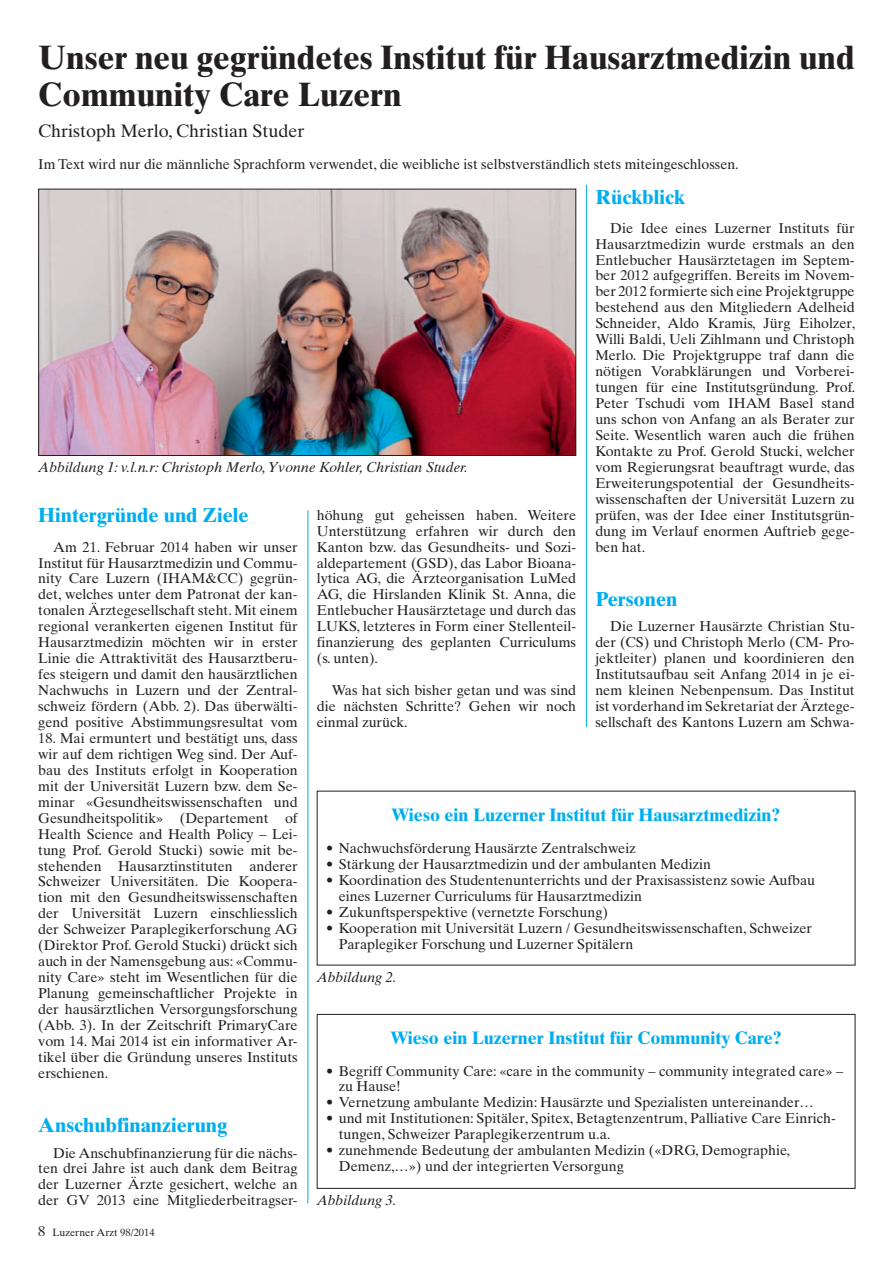
<style>
.page{position:relative;width:893px;height:1263px;background:#fff}
.page>*{position:absolute;margin:0;border:0;box-sizing:border-box;transform-origin:0 0}
.t1{font:700 33.75px/37.5px "Times Ten";color:#231f20}
.t2{font:700 20.25px "Times Ten";color:#00aeef}
.t3{font:700 18px "Times Ten";color:#00aeef}
.t4{font:18px "Times Ten";color:#231f20}
.t5{font:14.25px/15.9px "Times Ten";color:#231f20;text-align:justify}
.t6{font:italic 14.25px "Times Ten";color:#231f20}
.t7{font:10.5px "Times Ten";color:#231f20}
.s1{font-size:14.25px}
</style>
<div class="page">
<img style="left:40px;top:191px;width:534px;height:263px">
<div style="left:38px;top:189px;width:538px;height:267px;border:1px solid #231f20"></div>
<hr style="left:307px;top:510px;width:1px;height:693px;background:#00aeef">
<hr style="left:586px;top:185px;width:1px;height:542px;background:#00aeef">
<div style="left:317px;top:1014px;width:538px;height:175px;border:1px solid #231f20"></div>
<h1 class="t1" style="left:38px;top:38px;width:818px">Unser neu gegründetes Institut für Hausarztmedizin und<br>Community Care Luzern</h1>
<p class="t4" style="left:38px;top:120px;width:268px">Christoph Merlo, Christian Studer</p>
<p class="t5" style="left:38px;top:156px;width:702px">Im Text wird nur die männliche Sprachform verwendet, die weibliche ist selbstverständlich stets miteingeschlossen.</p>
<h2 class="t2" style="left:595px;top:185px;width:92px">Rückblick</h2>
<p class="t5" style="left:595px;top:220px;width:262px;text-indent:15px">Die Idee eines Luzerner Instituts für Hausarztmedizin wurde erstmals an den Entlebucher Hausärztetagen im Septem&shy;ber 2012 aufgegriffen. Bereits im Novem&shy;ber 2012 formierte sich eine Projektgruppe bestehend aus den Mitgliedern Adelheid Schneider, Aldo Kramis, Jürg Eiholzer, Willi Baldi, Ueli Zihlmann und Christoph Merlo. Die Projektgruppe traf dann die nötigen Vorabklärungen und Vorberei&shy;tungen für eine Institutsgründung. Prof.<br>Peter Tschudi vom IHAM Basel stand uns schon von Anfang an als Berater zur Seite. Wesentlich waren auch die frühen Kontakte zu Prof. Gerold Stucki, welcher vom Regierungsrat beauftragt wurde, das Erweiterungspotential der Gesundheits&shy;wissenschaften der Universität Luzern zu prüfen, was der Idee einer Institutsgrün&shy;dung im Verlauf enormen Auftrieb gege&shy;ben hat.</p>
<p class="t6" style="left:38px;top:459px;width:431px">Abbildung 1: v.l.n.r: Christoph Merlo, Yvonne Kohler, Christian Studer.</p>
<h2 class="t2" style="left:38px;top:502px;width:212px">Hintergründe und Ziele</h2>
<p class="t5" style="left:38px;top:539px;width:261px;text-indent:15px">Am 21. Februar 2014 haben wir unser Institut für Hausarztmedizin und Commu&shy;nity Care Luzern (IHAM&amp;CC) gegrün&shy;det, welches unter dem Patronat der kan&shy;tonalen Ärztegesellschaft steht. Mit einem regional verankerten eigenen Institut für Hausarztmedizin möchten wir in erster Linie die Attraktivität des Hausarztberu&shy;fes steigern und damit den hausärztlichen Nachwuchs in Luzern und der Zentral&shy;schweiz fördern (Abb. 2). Das überwälti&shy;gend positive Abstimmungsresultat vom</p>
<p class="t5" style="left:38px;top:730px;width:261px">18. Mai ermuntert und bestätigt uns, dass wir auf dem richtigen Weg sind. Der Auf&shy;bau des Instituts erfolgt in Kooperation mit der Universität Luzern bzw. dem Se&shy;minar «Gesundheitswissenschaften und Gesundheitspolitik» (Departement of Health Science and Health Policy – Lei&shy;tung Prof. Gerold Stucki) sowie mit be&shy;stehenden Hausarztinstituten anderer Schweizer Universitäten. Die Koopera&shy;tion mit den Gesundheitswissenschaften der Universität Luzern einschliesslich der Schweizer Paraplegikerforschung AG (Direktor Prof. Gerold Stucki) drückt sich auch in der Namensgebung aus: «Commu&shy;nity Care» steht im Wesentlichen für die Planung gemeinschaftlicher Projekte in der hausärztlichen Versorgungsforschung (Abb. 3). In der Zeitschrift PrimaryCare vom 14. Mai 2014 ist ein informativer Ar&shy;tikel über die Gründung unseres Instituts erschienen.</p>
<h2 class="t2" style="left:38px;top:1113px;width:191px">Anschubfinanzierung</h2>
<p class="t5" style="left:38px;top:1144px;width:261px;text-indent:15px">Die Anschubfinanzierung für die nächs&shy;ten drei Jahre ist auch dank dem Beitrag der Luzerner Ärzte gesichert, welche an der GV 2013 eine Mitgliederbeitragser-</p>
<p class="t5" style="left:317px;top:507px;width:261px">höhung gut geheissen haben. Weitere Unterstützung erfahren wir durch den Kanton bzw. das Gesundheits- und Sozi&shy;aldepartement (GSD), das Labor Bioana&shy;lytica AG, die Ärzteorganisation LuMed AG, die Hirslanden Klinik St. Anna, die Entlebucher Hausärztetage und durch das LUKS, letzteres in Form einer Stellenteil&shy;finanzierung des geplanten Curriculums (s. unten).</p>
<p class="t5" style="left:317px;top:682px;width:261px;text-indent:15px">Was hat sich bisher getan und was sind die nächsten Schritte? Gehen wir noch einmal zurück.</p>
<h2 class="t2" style="left:595px;top:586px;width:84px">Personen</h2>
<p class="t5" style="left:595px;top:618px;width:261px;text-indent:15px">Die Luzerner Hausärzte Christian Stu&shy;der (CS) und Christoph Merlo (CM- Pro&shy;jektleiter) planen und koordinieren den Institutsaufbau seit Anfang 2014 in je ei&shy;nem kleinen Nebenpensum. Das Institut ist vorderhand im Sekretariat der Ärztege&shy;sellschaft des Kantons Luzern am Schwa-</p>
<p class="t3" style="left:392px;top:804px;width:390px">Wieso ein Luzerner Institut für Hausarztmedizin?</p>
<p class="t5" style="left:326px;top:840px;width:311px">• Nachwuchsförderung Hausärzte Zentralschweiz</p>
<p class="t5" style="left:326px;top:856px;width:386px">• Stärkung der Hausarztmedizin und der ambulanten Medizin</p>
<p class="t5" style="left:339px;top:872px;width:478px;text-indent:-13px">• Koordination des Studentenunterrichts und der Praxisassistenz sowie Aufbau eines Luzerner Curriculums für Hausarztmedizin</p>
<p class="t5" style="left:326px;top:904px;width:283px">• Zukunftsperspektive (vernetzte Forschung)</p>
<p class="t5" style="left:339px;top:920px;width:475px;text-indent:-13px">• Kooperation mit Universität Luzern / Gesundheitswissenschaften, Schweizer<br>Paraplegiker Forschung und Luzerner Spitälern</p>
<p class="t6" style="left:317px;top:969px;width:81px">Abbildung 2.</p>
<p class="t3" style="left:390px;top:1026px;width:393px">Wieso ein Luzerner Institut für Community Care?</p>
<p class="t5" style="left:339px;top:1062px;width:506px;text-indent:-13px">• Begriff Community Care: «care in the community – community integrated care» – zu Hause!</p>
<p class="t5" style="left:326px;top:1094px;width:489px">• Vernetzung ambulante Medizin: Hausärzte und Spezialisten untereinander…</p>
<p class="t5" style="left:339px;top:1110px;width:499px;text-indent:-13px">• und mit Institutionen: Spitäler, Spitex, Betagtenzentrum, Palliative Care Einrich&shy;tungen, Schweizer Paraplegikerzentrum u.a.</p>
<p class="t5" style="left:339px;top:1142px;width:453px;text-indent:-13px">• zunehmende Bedeutung der ambulanten Medizin («DRG, Demographie,<br>Demenz,…») und der integrierten Versorgung</p>
<p class="t6" style="left:317px;top:1192px;width:81px">Abbildung 3.</p>
<p class="t7" style="left:38px;top:1226px;width:118px"><span class="s1">8</span> Luzerner Arzt 98/2014</p>
</div>
